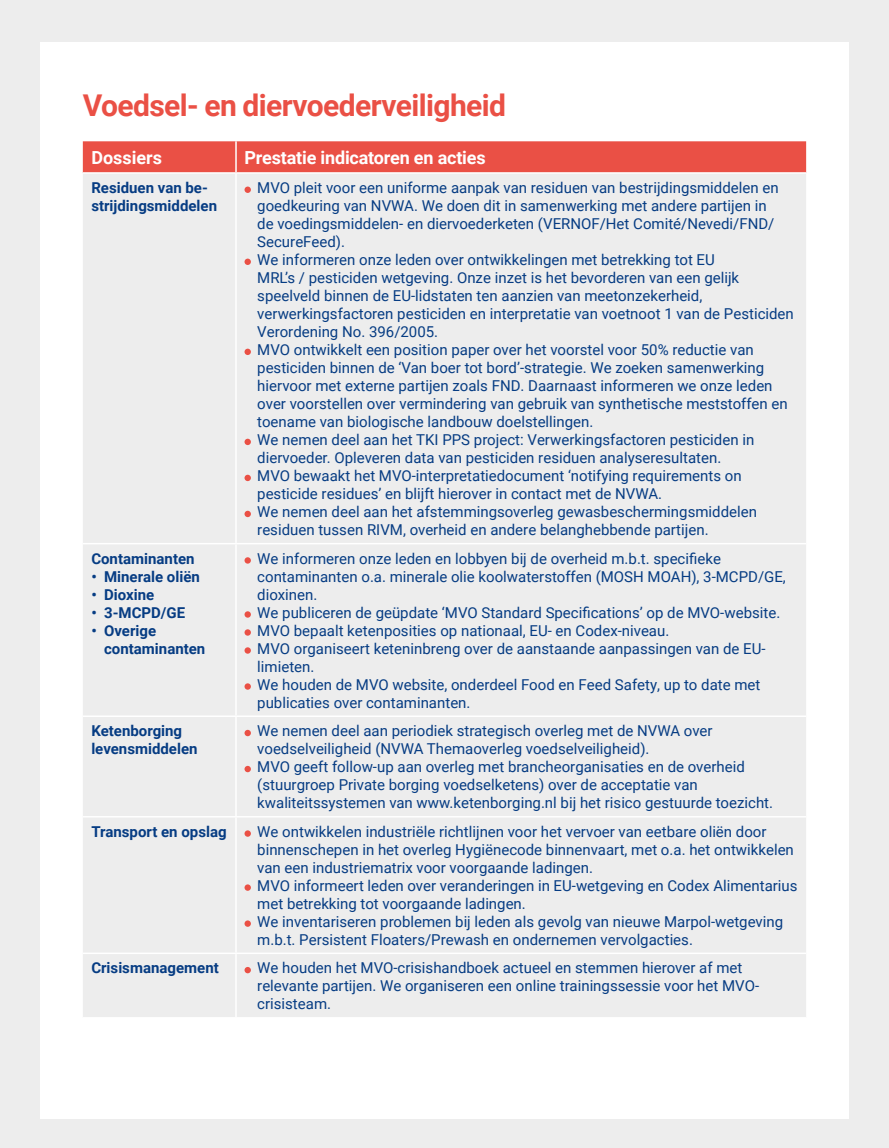
<style>
.page{position:relative;width:889px;height:1148px;background:#fff}
.page>*{position:absolute;margin:0;border:0;box-sizing:border-box;transform-origin:0 0}
.t1{font:700 30px "Roboto";letter-spacing:-.02em;color:#ea5045}
.t2{font:700 18px "Roboto";letter-spacing:-.01em;color:#fff}
.t3{font:15px/18px "Roboto";color:#063c83}
.t4{font:700 15px/18px "Roboto";color:#063c83}
</style>
<div class="page">
<div style="left:0;top:0;width:888px;height:1147px;background:#ededed"></div>
<div style="left:40px;top:42px;width:808px;height:1076px;background:#fff"></div>
<div style="left:83px;top:141px;width:723px;height:31px;background:#ea5045"></div>
<div style="left:83px;top:174px;width:723px;height:842px;background:#ededed"></div>
<hr style="left:235px;top:141px;width:2px;height:31px;background:#fff">
<hr style="left:235px;top:174px;width:2px;height:369px;background:#fff">
<hr style="left:83px;top:543px;width:153px;height:1px;background:#fff">
<hr style="left:236px;top:543px;width:570px;height:1px;background:#fff">
<hr style="left:235px;top:544px;width:2px;height:171px;background:#fff">
<hr style="left:83px;top:715px;width:153px;height:2px;background:#fff">
<hr style="left:236px;top:715px;width:570px;height:2px;background:#fff">
<hr style="left:235px;top:717px;width:2px;height:99px;background:#fff">
<hr style="left:83px;top:816px;width:153px;height:1px;background:#fff">
<hr style="left:236px;top:816px;width:570px;height:1px;background:#fff">
<hr style="left:235px;top:817px;width:2px;height:135px;background:#fff">
<hr style="left:83px;top:952px;width:153px;height:1px;background:#fff">
<hr style="left:236px;top:952px;width:570px;height:1px;background:#fff">
<hr style="left:235px;top:953px;width:2px;height:63px;background:#fff">
<div style="left:244px;top:186px;width:7px;height:7px;background:#ea5045;border-radius:50%"></div>
<div style="left:244px;top:258px;width:7px;height:7px;background:#ea5045;border-radius:50%"></div>
<div style="left:244px;top:348px;width:7px;height:7px;background:#ea5045;border-radius:50%"></div>
<div style="left:244px;top:438px;width:7px;height:7px;background:#ea5045;border-radius:50%"></div>
<div style="left:244px;top:474px;width:7px;height:7px;background:#ea5045;border-radius:50%"></div>
<div style="left:244px;top:510px;width:7px;height:7px;background:#ea5045;border-radius:50%"></div>
<div style="left:244px;top:557px;width:7px;height:6px;background:#ea5045;border-radius:50%"></div>
<div style="left:244px;top:611px;width:7px;height:6px;background:#ea5045;border-radius:50%"></div>
<div style="left:244px;top:629px;width:7px;height:6px;background:#ea5045;border-radius:50%"></div>
<div style="left:244px;top:647px;width:7px;height:6px;background:#ea5045;border-radius:50%"></div>
<div style="left:244px;top:683px;width:7px;height:6px;background:#ea5045;border-radius:50%"></div>
<div style="left:244px;top:729px;width:7px;height:7px;background:#ea5045;border-radius:50%"></div>
<div style="left:244px;top:765px;width:7px;height:7px;background:#ea5045;border-radius:50%"></div>
<div style="left:244px;top:830px;width:7px;height:6px;background:#ea5045;border-radius:50%"></div>
<div style="left:244px;top:884px;width:7px;height:6px;background:#ea5045;border-radius:50%"></div>
<div style="left:244px;top:920px;width:7px;height:6px;background:#ea5045;border-radius:50%"></div>
<svg style="left:244px;top:966px;width:7px;height:7px"></svg>
<h1 class="t1" style="left:83px;top:84px;width:424px">Voedsel- en diervoederveiligheid</h1>
<p class="t2" style="left:91px;top:145px;width:72px">Dossiers</p>
<p class="t2" style="left:244px;top:145px;width:243px">Prestatie indicatoren en acties</p>
<p class="t4" style="left:91px;top:178px;width:127px">Residuen van be&shy;strijdingsmiddelen</p>
<p class="t3" style="left:257px;top:178px;width:538px">MVO pleit voor een uniforme aanpak van residuen van bestrijdingsmiddelen en goedkeuring van NVWA. We doen dit in samenwerking met andere partijen in<br>de voedingsmiddelen- en diervoederketen (VERNOF/Het Comité/Nevedi/FND/ SecureFeed).<br>We informeren onze leden over ontwikkelingen met betrekking tot EU<br>MRL’s / pesticiden wetgeving. Onze inzet is het bevorderen van een gelijk speelveld binnen de EU-lidstaten ten aanzien van meetonzekerheid, verwerkingsfactoren pesticiden en interpretatie van voetnoot 1 van de Pesticiden Verordening No. 396/2005.<br>MVO ontwikkelt een position paper over het voorstel voor 50% reductie van pesticiden binnen de ‘Van boer tot bord’-strategie. We zoeken samenwerking hiervoor met externe partijen zoals FND. Daarnaast informeren we onze leden over voorstellen over vermindering van gebruik van synthetische meststoffen en toename van biologische landbouw doelstellingen.<br>We nemen deel aan het TKI PPS project: Verwerkingsfactoren pesticiden in diervoeder. Opleveren data van pesticiden residuen analyseresultaten.<br>MVO bewaakt het MVO-interpretatiedocument ‘notifying requirements on pesticide residues’ en blijft hierover in contact met de NVWA.<br>We nemen deel aan het afstemmingsoverleg gewasbeschermingsmiddelen residuen tussen RIVM, overheid en andere belanghebbende partijen.</p>
<p class="t4" style="left:91px;top:548px;width:105px">Contaminanten</p>
<p class="t4" style="left:91px;top:566px;width:110px">• Minerale oliën</p>
<p class="t4" style="left:91px;top:584px;width:64px">• Dioxine</p>
<p class="t4" style="left:91px;top:602px;width:95px">• 3-MCPD/GE</p>
<p class="t4" style="left:104px;top:620px;width:103px;text-indent:-13px">• Overige contaminanten</p>
<p class="t3" style="left:257px;top:548px;width:530px">We informeren onze leden en lobbyen bij de overheid m.b.t. specifieke contaminanten o.a. minerale olie koolwaterstoffen (MOSH MOAH), 3-MCPD/GE, dioxinen.<br>We publiceren de geüpdate ‘MVO Standard Specifications’ op de MVO-website.<br>MVO bepaalt ketenposities op nationaal, EU- en Codex-niveau.<br>MVO organiseert keteninbreng over de aanstaande aanpassingen van de EU&shy;limieten.<br>We houden de MVO website, onderdeel Food en Feed Safety, up to date met publicaties over contaminanten.</p>
<p class="t4" style="left:91px;top:721px;width:108px">Ketenborging levensmiddelen</p>
<p class="t3" style="left:257px;top:721px;width:517px">We nemen deel aan periodiek strategisch overleg met de NVWA over voedselveiligheid (NVWA Themaoverleg voedselveiligheid).<br>MVO geeft follow-up aan overleg met brancheorganisaties en de overheid (stuurgroep Private borging voedselketens) over de acceptatie van kwaliteitssystemen van www.ketenborging.nl bij het risico gestuurde toezicht.</p>
<p class="t4" style="left:91px;top:821px;width:137px">Transport en opslag</p>
<p class="t3" style="left:257px;top:821px;width:542px">We ontwikkelen industriële richtlijnen voor het vervoer van eetbare oliën door binnenschepen in het overleg Hygiënecode binnenvaart, met o.a. het ontwikkelen van een industriematrix voor voorgaande ladingen.<br>MVO informeert leden over veranderingen in EU-wetgeving en Codex Alimentarius met betrekking tot voorgaande ladingen.<br>We inventariseren problemen bij leden als gevolg van nieuwe Marpol-wetgeving m.b.t. Persistent Floaters/Prewash en ondernemen vervolgacties.</p>
<p class="t4" style="left:91px;top:958px;width:129px">Crisismanagement</p>
<p class="t3" style="left:257px;top:958px;width:503px">We houden het MVO-crisishandboek actueel en stemmen hierover af met relevante partijen. We organiseren een online trainingssessie voor het MVO&shy;crisisteam.</p>
</div>
